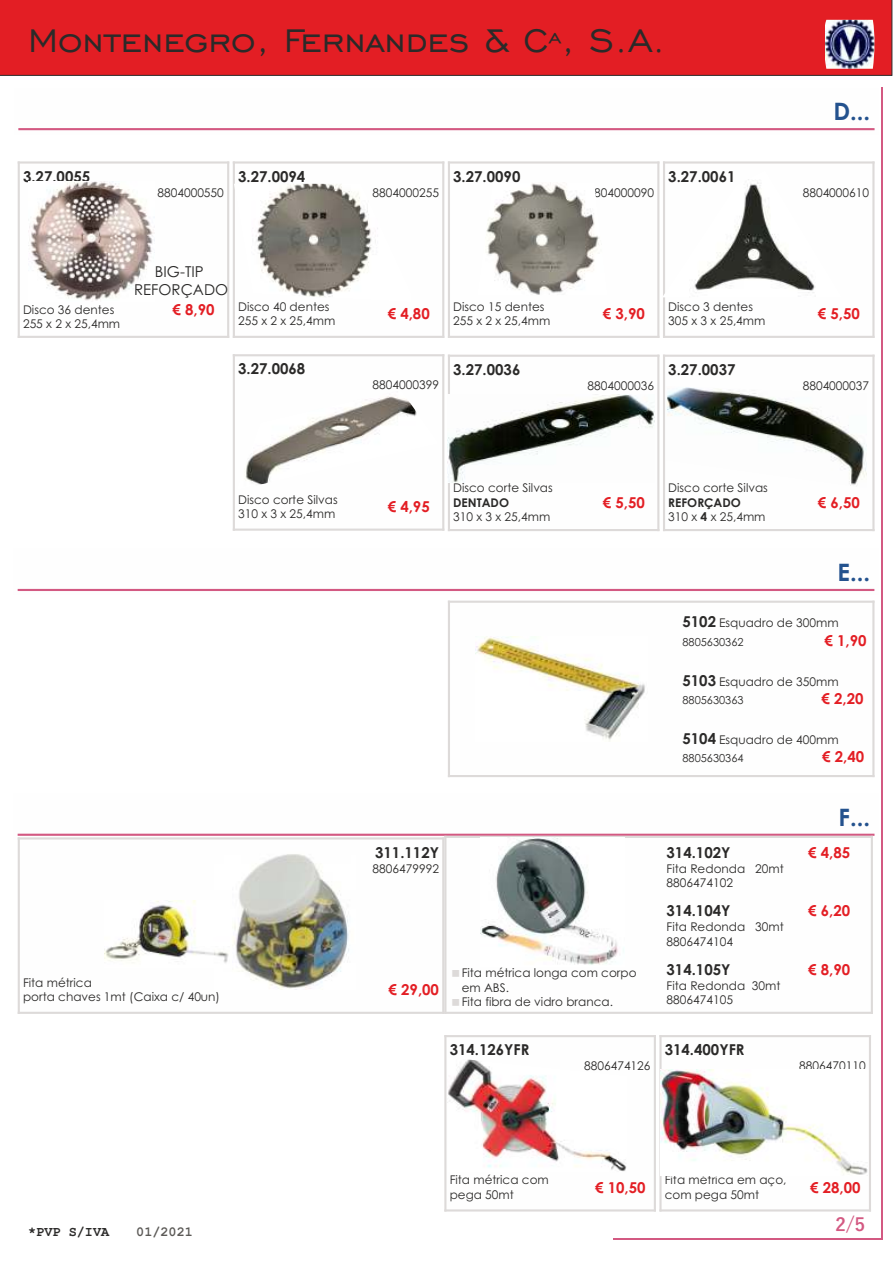
<style>
.page{position:relative;width:893px;height:1263px;background:#fff}
.page>*{position:absolute;margin:0;border:0;box-sizing:border-box;transform-origin:0 0}
.t1{font:42px "Engravers Gothic BT";color:#2b2a29}
.t2{font:700 24px "Century Gothic";color:#24528e}
.t3{font:700 18px "Yu Gothic";color:#d35982}
.t4{font:700 15px "Century Gothic";color:#2b2a29}
.t5{font:700 15px "Century Gothic";color:#e31e24}
.t6{font:15px/17.9px "Century Gothic";color:#2b2a29;text-align:center}
.t7{font:700 13.5px "Courier New";color:#2b2a29}
.t8{font:700 13.5px "Courier New";color:#5c5a57}
.t9{font:12px/14.2px "Century Gothic";color:#2b2a29}
.t10{font:700 12px "Century Gothic";color:#2b2a29}
.t11{font:10.95px "Century Gothic";color:#2b2a29}
.s1{font-weight:700}
.s2{font-weight:700;font-size:15px}
</style>
<div class="page">
<hr style="left:448px;top:161px;width:2px;height:177px;background:#dddad9">
<hr style="left:657px;top:161px;width:2px;height:177px;background:#dddad9">
<hr style="left:448px;top:336px;width:211px;height:2px;background:#dddad9">
<hr style="left:448px;top:161px;width:211px;height:3px;background:#dddad9">
<div style="left:0;top:0;width:892px;height:76px;background:#e31e24"></div>
<hr style="left:18px;top:128px;width:856px;height:2px;background:#d35982">
<img style="left:825px;top:20px;width:49px;height:49px">
<hr style="left:18px;top:834px;width:856px;height:2px;background:#d35982">
<hr style="left:18px;top:589px;width:856px;height:2px;background:#d35982">
<hr style="left:18px;top:161px;width:2px;height:177px;background:#dddad9">
<hr style="left:227px;top:161px;width:2px;height:177px;background:#dddad9">
<hr style="left:18px;top:336px;width:211px;height:2px;background:#dddad9">
<hr style="left:18px;top:161px;width:211px;height:3px;background:#dddad9">
<hr style="left:663px;top:161px;width:2px;height:177px;background:#dddad9">
<hr style="left:872px;top:161px;width:2px;height:177px;background:#dddad9">
<hr style="left:663px;top:336px;width:211px;height:2px;background:#dddad9">
<hr style="left:663px;top:161px;width:211px;height:3px;background:#dddad9">
<img style="left:663px;top:179px;width:152px;height:118px">
<hr style="left:233px;top:161px;width:2px;height:177px;background:#dddad9">
<hr style="left:442px;top:161px;width:2px;height:177px;background:#dddad9">
<hr style="left:233px;top:336px;width:211px;height:2px;background:#dddad9">
<hr style="left:233px;top:161px;width:211px;height:3px;background:#dddad9">
<hr style="left:448px;top:601px;width:2px;height:176px;background:#dddad9">
<hr style="left:872px;top:601px;width:2px;height:176px;background:#dddad9">
<hr style="left:448px;top:775px;width:426px;height:2px;background:#dddad9">
<hr style="left:448px;top:601px;width:426px;height:2px;background:#dddad9">
<img style="left:475px;top:636px;width:170px;height:105px">
<hr style="left:614px;top:1239px;width:269px;height:1px;background:#d35982">
<hr style="left:881px;top:88px;width:2px;height:1152px;background:#d35982">
<img style="left:234px;top:184px;width:144px;height:113px">
<img style="left:29px;top:182px;width:124px;height:119px">
<img style="left:486px;top:183px;width:113px;height:112px">
<hr style="left:233px;top:354px;width:2px;height:177px;background:#dddad9">
<hr style="left:442px;top:354px;width:2px;height:177px;background:#dddad9">
<hr style="left:233px;top:529px;width:211px;height:2px;background:#dddad9">
<hr style="left:233px;top:354px;width:211px;height:2px;background:#dddad9">
<hr style="left:448px;top:355px;width:2px;height:176px;background:#dddad9">
<hr style="left:657px;top:355px;width:2px;height:176px;background:#dddad9">
<hr style="left:448px;top:529px;width:211px;height:2px;background:#dddad9">
<hr style="left:448px;top:355px;width:211px;height:2px;background:#dddad9">
<img style="left:245px;top:396px;width:172px;height:89px">
<hr style="left:663px;top:355px;width:2px;height:176px;background:#dddad9">
<hr style="left:872px;top:355px;width:2px;height:176px;background:#dddad9">
<hr style="left:663px;top:529px;width:211px;height:2px;background:#dddad9">
<hr style="left:663px;top:355px;width:211px;height:2px;background:#dddad9">
<img style="left:667px;top:387px;width:200px;height:99px">
<img style="left:448px;top:395px;width:206px;height:87px">
<hr style="left:18px;top:837px;width:2px;height:177px;background:#dddad9">
<hr style="left:442px;top:837px;width:2px;height:177px;background:#dddad9">
<hr style="left:18px;top:1012px;width:426px;height:2px;background:#dddad9">
<hr style="left:18px;top:837px;width:426px;height:2px;background:#dddad9">
<img style="left:233px;top:854px;width:116px;height:135px">
<img style="left:104px;top:901px;width:125px;height:62px">
<hr style="left:444px;top:836px;width:2px;height:178px;background:#dddad9">
<hr style="left:871px;top:836px;width:2px;height:178px;background:#dddad9">
<hr style="left:444px;top:1012px;width:429px;height:2px;background:#dddad9">
<hr style="left:444px;top:836px;width:429px;height:2px;background:#dddad9">
<img style="left:480px;top:837px;width:144px;height:128px">
<hr style="left:444px;top:1035px;width:2px;height:176px;background:#dddad9">
<hr style="left:654px;top:1035px;width:2px;height:176px;background:#dddad9">
<hr style="left:444px;top:1209px;width:212px;height:2px;background:#dddad9">
<hr style="left:444px;top:1035px;width:212px;height:2px;background:#dddad9">
<img style="left:447px;top:1059px;width:179px;height:112px">
<hr style="left:659px;top:1035px;width:3px;height:176px;background:#dddad9">
<hr style="left:869px;top:1035px;width:2px;height:176px;background:#dddad9">
<hr style="left:659px;top:1209px;width:212px;height:2px;background:#dddad9">
<hr style="left:659px;top:1035px;width:212px;height:2px;background:#dddad9">
<img style="left:660px;top:1070px;width:207px;height:105px">
<h1 class="t1" style="left:28px;top:20px;width:639px">Montenegro, Fernandes &amp; Cª, S.A.</h1>
<h2 class="t2" style="left:833px;top:102px;width:38px">D...</h2>
<p class="t4" style="left:23px;top:170px;width:69px">3.27.0055</p>
<p class="t4" style="left:238px;top:170px;width:69px">3.27.0094</p>
<p class="t4" style="left:453px;top:170px;width:69px">3.27.0090</p>
<p class="t4" style="left:668px;top:170px;width:69px">3.27.0061</p>
<p class="t9" style="left:157px;top:186px;width:68px">8804000550</p>
<p class="t9" style="left:373px;top:186px;width:68px">8804000255</p>
<p class="t9" style="left:588px;top:186px;width:68px">8804000090</p>
<p class="t9" style="left:803px;top:186px;width:68px">8804000610</p>
<p class="t6" style="left:134px;top:264px;width:96px">BIG-TIP<br>REFORÇADO</p>
<p class="t9" style="left:23px;top:303px;width:99px">Disco 36 dentes<br>255 x 2 x 25,4mm</p>
<p class="t5" style="left:173px;top:304px;width:44px">€ 8,90</p>
<p class="t9" style="left:238px;top:300px;width:99px">Disco 40 dentes<br>255 x 2 x 25,4mm</p>
<p class="t5" style="left:388px;top:308px;width:43px">€ 4,80</p>
<p class="t4" style="left:238px;top:363px;width:69px">3.27.0068</p>
<p class="t9" style="left:373px;top:379px;width:68px">8804000399</p>
<p class="t9" style="left:453px;top:300px;width:99px">Disco 15 dentes<br>255 x 2 x 25,4mm</p>
<p class="t5" style="left:603px;top:308px;width:43px">€ 3,90</p>
<p class="t9" style="left:668px;top:300px;width:99px">Disco 3 dentes<br>305 x 3 x 25,4mm</p>
<p class="t5" style="left:818px;top:308px;width:43px">€ 5,50</p>
<p class="t4" style="left:453px;top:364px;width:69px">3.27.0036</p>
<p class="t4" style="left:668px;top:364px;width:69px">3.27.0037</p>
<p class="t9" style="left:588px;top:379px;width:68px">8804000036</p>
<p class="t9" style="left:803px;top:379px;width:68px">8804000037</p>
<p class="t9" style="left:238px;top:493px;width:101px">Disco corte Silvas<br>310 x 3 x 25,4mm</p>
<p class="t5" style="left:388px;top:501px;width:43px">€ 4,95</p>
<p class="t9" style="left:453px;top:482px;width:101px">Disco corte Silvas</p>
<p class="t10" style="left:453px;top:498px;width:57px">DENTADO</p>
<p class="t9" style="left:453px;top:511px;width:99px">310 x 3 x 25,4mm</p>
<p class="t5" style="left:603px;top:497px;width:43px">€ 5,50</p>
<p class="t9" style="left:668px;top:482px;width:101px">Disco corte Silvas</p>
<p class="t9" style="left:668px;top:496px;width:99px"><span class="s1">REFORÇADO<br></span>310 x <span class="s1">4</span> x 25,4mm</p>
<p class="t5" style="left:818px;top:497px;width:43px">€ 6,50</p>
<h2 class="t2" style="left:837px;top:563px;width:34px">E...</h2>
<p class="t9" style="left:682px;top:617px;width:158px"><span class="s2">5102</span> Esquadro de 300mm</p>
<p class="t11" style="left:682px;top:637px;width:63px">8805630362</p>
<p class="t5" style="left:824px;top:634px;width:43px">€ 1,90</p>
<p class="t9" style="left:682px;top:675px;width:158px"><span class="s2">5103</span> Esquadro de 350mm</p>
<p class="t11" style="left:682px;top:695px;width:63px">8805630363</p>
<p class="t5" style="left:821px;top:692px;width:43px">€ 2,20</p>
<p class="t9" style="left:682px;top:733px;width:158px"><span class="s2">5104</span> Esquadro de 400mm</p>
<p class="t11" style="left:682px;top:754px;width:63px">8805630364</p>
<p class="t5" style="left:822px;top:751px;width:43px">€ 2,40</p>
<h2 class="t2" style="left:839px;top:808px;width:33px">F...</h2>
<p class="t4" style="left:375px;top:846px;width:65px">311.112Y</p>
<p class="t9" style="left:373px;top:862px;width:68px">8806479992</p>
<p class="t9" style="left:23px;top:976px;width:198px">Fita métrica<br>porta chaves 1mt (Caixa c/ 40un)</p>
<p class="t5" style="left:389px;top:984px;width:52px">€ 29,00</p>
<p class="t9" style="left:462px;top:967px;width:176px">Fita métrica longa com corpo em ABS.<br>Fita fibra de vidro branca.</p>
<p class="t4" style="left:666px;top:846px;width:65px">314.102Y</p>
<p class="t5" style="left:808px;top:846px;width:43px">€ 4,85</p>
<p class="t9" style="left:666px;top:862px;width:119px">Fita Redonda 20mt<br>8806474102</p>
<p class="t4" style="left:666px;top:905px;width:65px">314.104Y</p>
<p class="t5" style="left:808px;top:905px;width:43px">€ 6,20</p>
<p class="t9" style="left:666px;top:921px;width:119px">Fita Redonda 30mt<br>8806474104</p>
<p class="t4" style="left:666px;top:964px;width:65px">314.105Y</p>
<p class="t5" style="left:808px;top:964px;width:43px">€ 8,90</p>
<p class="t9" style="left:666px;top:979px;width:115px">Fita Redonda 30mt<br>8806474105</p>
<p class="t4" style="left:450px;top:1044px;width:81px">314.126YFR</p>
<p class="t9" style="left:584px;top:1060px;width:68px">8806474126</p>
<p class="t4" style="left:665px;top:1044px;width:81px">314.400YFR</p>
<p class="t9" style="left:799px;top:1060px;width:68px">8806470110</p>
<p class="t9" style="left:450px;top:1174px;width:101px">Fita métrica com pega 50mt</p>
<p class="t5" style="left:595px;top:1181px;width:52px">€ 10,50</p>
<p class="t9" style="left:665px;top:1174px;width:123px">Fita métrica em aço, com pega 50mt</p>
<p class="t5" style="left:810px;top:1181px;width:52px">€ 28,00</p>
<p class="t7" style="left:28px;top:1227px;width:83px">*PVP S/IVA</p>
<p class="t8" style="left:136px;top:1227px;width:58px">01/2021</p>
<h3 class="t3" style="left:836px;top:1215px;width:31px">2/5</h3>
</div>
